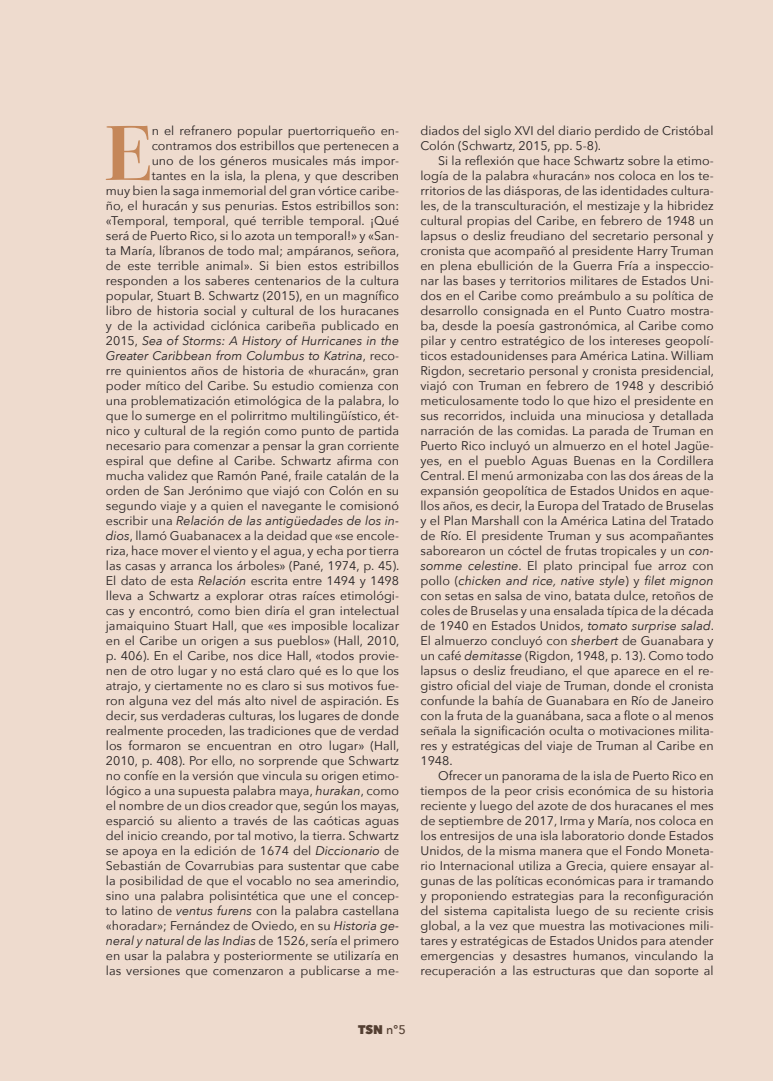
<style>
.page{position:relative;width:773px;height:1081px;background:#fff}
.page>*{position:absolute;margin:0;border:0;box-sizing:border-box;transform-origin:0 0}
.t1{font:700 77.5px "Bodoni Svty Two ITCTT";color:#c58759}
.t2{font:12.5px/15px "Avenir Next";color:#231f20;text-align:justify}
.t3{font:800 12.5px "Avenir Next";color:#231f20}
.s1{font-style:italic}
.s2{font-weight:500}
</style>
<div class="page">
<div style="left:758px;top:0;width:14px;height:1081px;background:#eedbce"></div>
<div style="left:0;top:0;width:758px;height:1081px;background:#eedbce"></div>
<p class="t2" style="left:106px;top:122px;width:295px;text-align:right">n el refranero popular puertorriqueño en&shy;contramos dos estribillos que pertenecen a<br>uno de los géneros musicales más impor-<br>tantes en la isla, la plena, y que describen<br>muy bien la saga inmemorial del gran vórtice caribe&shy;ño, el huracán y sus penurias. Estos estribillos son: «Temporal, temporal, qué terrible temporal. ¡Qué será de Puerto Rico, si lo azota un temporal!» y «San&shy;ta María, líbranos de todo mal; ampáranos, señora, de este terrible animal». Si bien estos estribillos responden a los saberes centenarios de la cultura popular, Stuart B. Schwartz (2015), en un magnífico libro de historia social y cultural de los huracanes y de la actividad ciclónica caribeña publicado en 2015, <span class="s1">Sea of Storms: A History of Hurricanes in the Greater Caribbean from Columbus to Katrina</span>, reco&shy;rre quinientos años de historia de «huracán», gran poder mítico del Caribe. Su estudio comienza con una problematización etimológica de la palabra, lo que lo sumerge en el polirritmo multilingüístico, ét&shy;nico y cultural de la región como punto de partida necesario para comenzar a pensar la gran corriente espiral que define al Caribe. Schwartz afirma con mucha validez que Ramón Pané, fraile catalán de la orden de San Jerónimo que viajó con Colón en su segundo viaje y a quien el navegante le comisionó escribir una <span class="s1">Relación de las antigüedades de los in&shy;dios</span>, llamó Guabanacex a la deidad que «se encole&shy;riza, hace mover el viento y el agua, y echa por tierra las casas y arranca los árboles» (Pané, 1974, p. 45).<br>El dato de esta <span class="s1">Relación</span> escrita entre 1494 y 1498 lleva a Schwartz a explorar otras raíces etimológi&shy;cas y encontró, como bien diría el gran intelectual jamaiquino Stuart Hall, que «es imposible localizar en el Caribe un origen a sus pueblos» (Hall, 2010, p. 406). En el Caribe, nos dice Hall, «todos provie&shy;nen de otro lugar y no está claro qué es lo que los atrajo, y ciertamente no es claro si sus motivos fue&shy;ron alguna vez del más alto nivel de aspiración. Es decir, sus verdaderas culturas, los lugares de donde realmente proceden, las tradiciones que de verdad los formaron se encuentran en otro lugar» (Hall, 2010, p. 408). Por ello, no sorprende que Schwartz no confíe en la versión que vincula su origen etimo&shy;lógico a una supuesta palabra maya, <span class="s1">hurakan</span>, como el nombre de un dios creador que, según los mayas, esparció su aliento a través de las caóticas aguas del inicio creando, por tal motivo, la tierra. Schwartz se apoya en la edición de 1674 del <span class="s1">Diccionario</span> de Sebastián de Covarrubias para sustentar que cabe la posibilidad de que el vocablo no sea amerindio, sino una palabra polisintética que une el concep&shy;to latino de <span class="s1">ventus furens</span> con la palabra castellana «horadar»; Fernández de Oviedo, en su <span class="s1">Historia ge&shy;neral y natural de las Indias</span> de 1526, sería el primero en usar la palabra y posteriormente se utilizaría en las versiones que comenzaron a publicarse a me-</p>
<p class="t2" style="left:420px;top:122px;width:295px">diados del siglo XVI del diario perdido de Cristóbal<br>Colón (Schwartz, 2015, pp. 5-8).</p>
<p class="t1" style="left:105px;top:90px;width:48px">E</p>
<p class="t2" style="left:420px;top:152px;width:295px;text-indent:18px">Si la reflexión que hace Schwartz sobre la etimo&shy;logía de la palabra «huracán» nos coloca en los te&shy;rritorios de las diásporas, de las identidades cultura&shy;les, de la transculturación, el mestizaje y la hibridez cultural propias del Caribe, en febrero de 1948 un lapsus o desliz freudiano del secretario personal y cronista que acompañó al presidente Harry Truman en plena ebullición de la Guerra Fría a inspeccio&shy;nar las bases y territorios militares de Estados Uni&shy;dos en el Caribe como preámbulo a su política de desarrollo consignada en el Punto Cuatro mostra&shy;ba, desde la poesía gastronómica, al Caribe como pilar y centro estratégico de los intereses geopolí&shy;ticos estadounidenses para América Latina. William Rigdon, secretario personal y cronista presidencial, viajó con Truman en febrero de 1948 y describió meticulosamente todo lo que hizo el presidente en sus recorridos, incluida una minuciosa y detallada narración de las comidas. La parada de Truman en Puerto Rico incluyó un almuerzo en el hotel Jagüe&shy;yes, en el pueblo Aguas Buenas en la Cordillera Central. El menú armonizaba con las dos áreas de la expansión geopolítica de Estados Unidos en aque&shy;llos años, es decir, la Europa del Tratado de Bruselas y el Plan Marshall con la América Latina del Tratado de Río. El presidente Truman y sus acompañantes saborearon un cóctel de frutas tropicales y un <span class="s1">con&shy;somme celestine</span>. El plato principal fue arroz con pollo (<span class="s1">chicken and rice, native style</span>) y <span class="s1">filet mignon </span>con setas en salsa de vino, batata dulce, retoños de coles de Bruselas y una ensalada típica de la década de 1940 en Estados Unidos, <span class="s1">tomato surprise salad</span>.<br>El almuerzo concluyó con <span class="s1">sherbert</span> de Guanabara y un café <span class="s1">demitasse</span> (Rigdon, 1948, p. 13). Como todo lapsus o desliz freudiano, el que aparece en el re&shy;gistro oficial del viaje de Truman, donde el cronista confunde la bahía de Guanabara en Río de Janeiro con la fruta de la guanábana, saca a flote o al menos señala la significación oculta o motivaciones milita&shy;res y estratégicas del viaje de Truman al Caribe en 1948.</p>
<p class="t2" style="left:420px;top:767px;width:295px;text-indent:18px">Ofrecer un panorama de la isla de Puerto Rico en tiempos de la peor crisis económica de su historia reciente y luego del azote de dos huracanes el mes de septiembre de 2017, Irma y María, nos coloca en los entresijos de una isla laboratorio donde Estados Unidos, de la misma manera que el Fondo Moneta&shy;rio Internacional utiliza a Grecia, quiere ensayar al&shy;gunas de las políticas económicas para ir tramando y proponiendo estrategias para la reconfiguración del sistema capitalista luego de su reciente crisis global, a la vez que muestra las motivaciones mili&shy;tares y estratégicas de Estados Unidos para atender emergencias y desastres humanos, vinculando la recuperación a las estructuras que dan soporte al</p>
<p class="t3" style="left:358px;top:1022px;width:49px">TSN <span class="s2">nº5</span></p>
</div>
